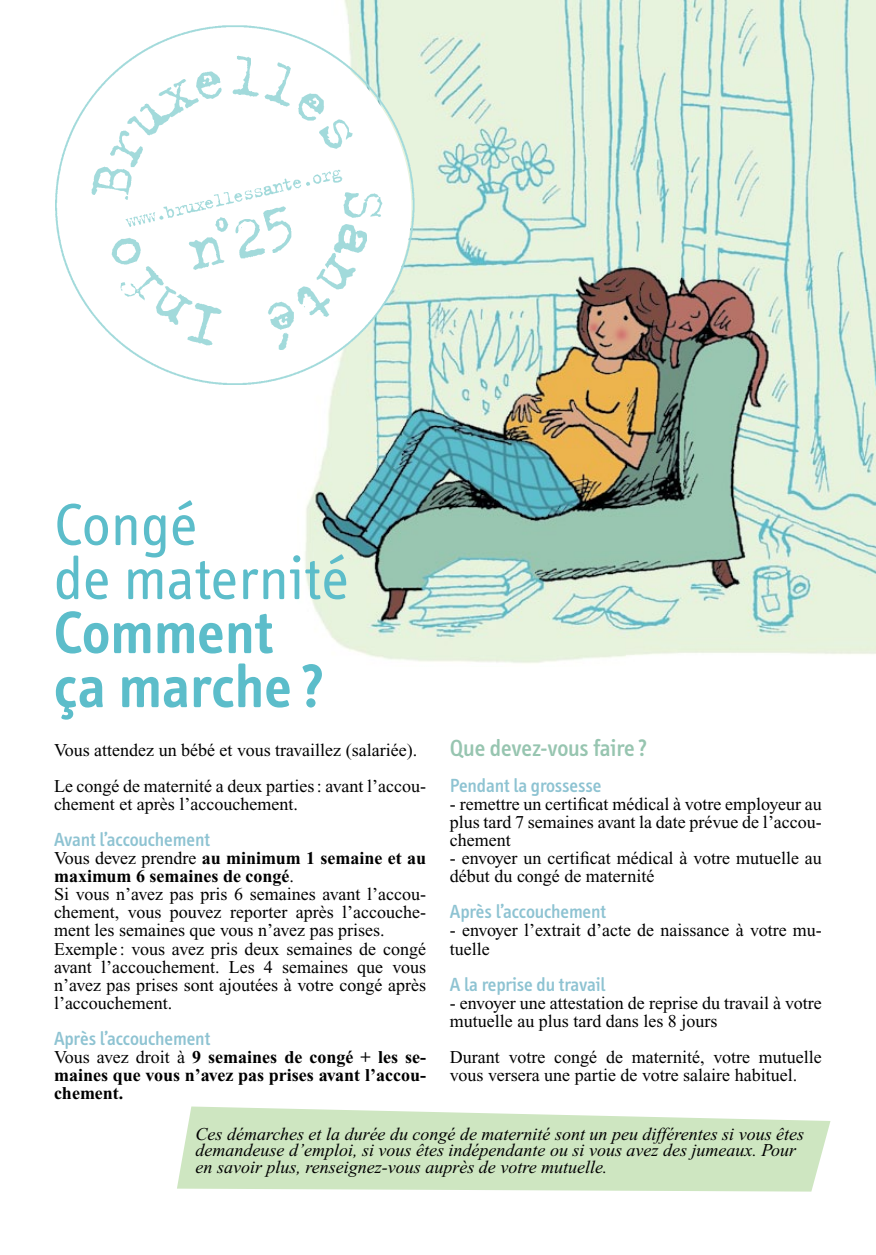
<style>
.page{position:relative;width:876px;height:1255px;background:#fff}
.page>*{position:absolute;margin:0;border:0;box-sizing:border-box;transform-origin:0 0}
.t1{font:61.5px/54px "Info";letter-spacing:.01em;color:#5cbdca}
.t2{font:600 61.5px/54px "Info";letter-spacing:.01em;color:#5cbdca}
.t3{font:500 24px "Info";color:#97c5b0}
.t4{font:500 19.5px "Info";color:#8ec3d2}
.t5{font:18px/18px "Times New Roman";color:#000}
.t6{font:italic 18px/16.5px "Times New Roman";color:#000}
.t7{font:700 18px/18px "Times New Roman";color:#000;text-align:justify}
.s1{font-weight:700}
.s2{font-weight:400}
</style>
<div class="page">
<svg style="left:177px;top:1106px;width:653px;height:85px;background:#d3e9c8"></svg>
<img style="left:305px;top:0;width:571px;height:663px">
<img style="left:55px;top:21px;width:361px;height:363px">
<h1 class="t1" style="left:54px;top:498px;width:297px">Congé<br>de maternité</h1>
<h1 class="t2" style="left:54px;top:606px;width:271px">Comment ça marche ?</h1>
<p class="t5" style="left:54px;top:732px;width:374px;line-height:36px">Vous attendez un bébé et vous travaillez (salariée).<br>Le congé de maternité a deux parties: avant l’accou-</p>
<p class="t5" style="left:54px;top:795px;width:245px">chement et après l’accouchement.</p>
<p class="t4" style="left:54px;top:829px;width:157px">Avant l’accouchement</p>
<p class="t5" style="left:54px;top:849px;width:374px">Vous devez prendre <span class="s1">au minimum 1 semaine et au maximum 6 semaines de congé</span>.<br>Si vous n’avez pas pris 6 semaines avant l’accou&shy;chement, vous pouvez reporter après l’accouche&shy;ment les semaines que vous n’avez pas prises.<br>Exemple : vous avez pris deux semaines de congé avant l’accouchement. Les 4 semaines que vous n’avez pas prises sont ajoutées à votre congé après l’accouchement.</p>
<p class="t4" style="left:54px;top:1027px;width:158px">Après l’accouchement</p>
<p class="t7" style="left:54px;top:1047px;width:374px"><span class="s2">Vous avez droit à</span> 9 semaines de congé + les se&shy;maines que vous n’avez pas prises avant l’accou&shy;chement.</p>
<h2 class="t3" style="left:450px;top:735px;width:199px">Que devez-vous faire ?</h2>
<p class="t4" style="left:450px;top:775px;width:153px">Pendant la grossesse</p>
<p class="t5" style="left:450px;top:795px;width:374px;text-align:justify">- remettre un certificat médical à votre employeur au plus tard 7 semaines avant la date prévue de l’accou&shy;chement</p>
<p class="t5" style="left:450px;top:849px;width:374px">- envoyer un certificat médical à votre mutuelle au début du congé de maternité</p>
<p class="t4" style="left:450px;top:901px;width:158px">Après l’accouchement</p>
<p class="t5" style="left:450px;top:921px;width:373px">- envoyer l’extrait d’acte de naissance à votre mu&shy;tuelle</p>
<p class="t4" style="left:450px;top:973px;width:157px">A la reprise du travail</p>
<p class="t5" style="left:450px;top:993px;width:373px">- envoyer une attestation de reprise du travail à votre mutuelle au plus tard dans les 8 jours</p>
<p class="t5" style="left:450px;top:1047px;width:374px">Durant votre congé de maternité, votre mutuelle vous versera une partie de votre salaire habituel.</p>
<p class="t6" style="left:196px;top:1125px;width:610px">Ces démarches et la durée du congé de maternité sont un peu différentes si vous êtes demandeuse d’emploi, si vous êtes indépendante ou si vous avez des jumeaux. Pour en savoir plus, renseignez-vous auprès de votre mutuelle.</p>
</div>
